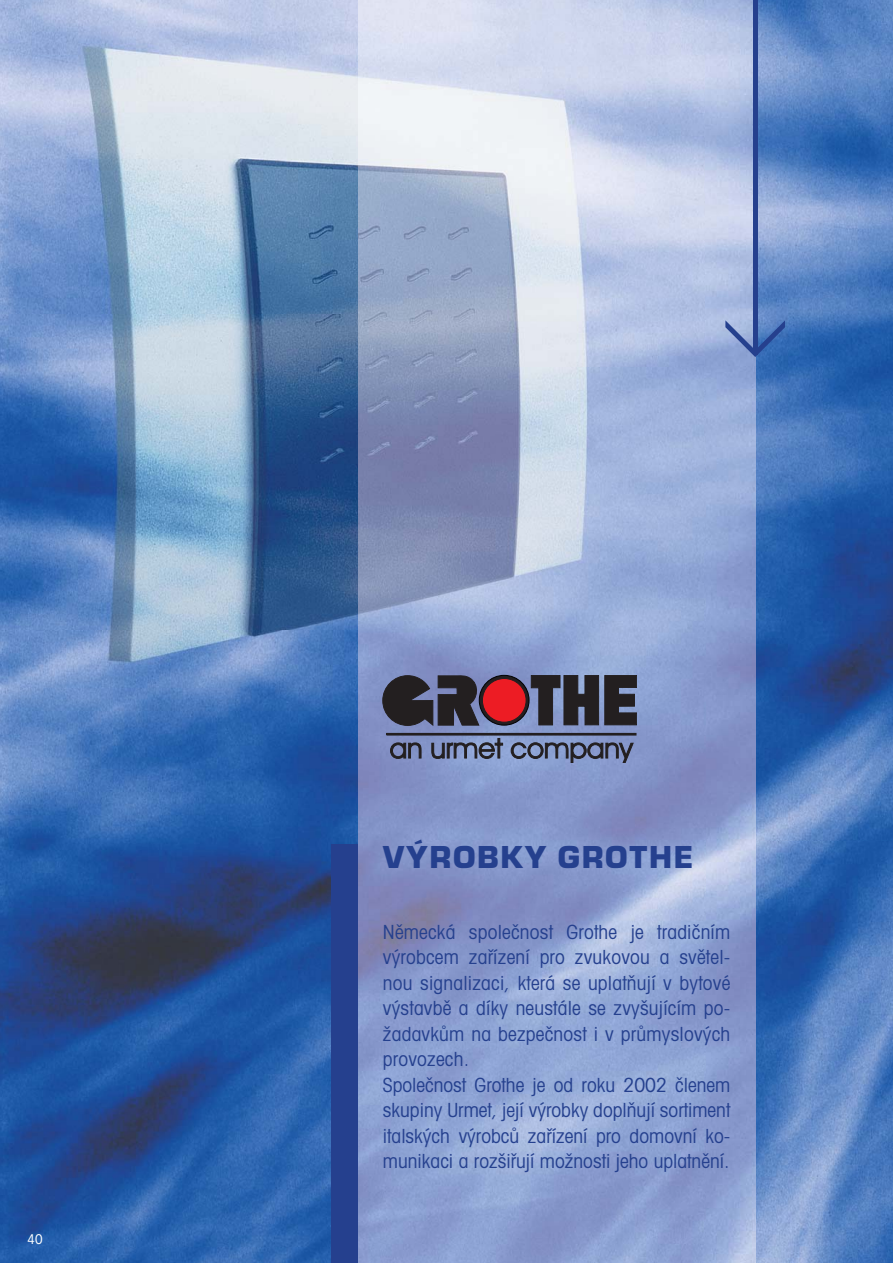
<style>
.page{position:relative;width:893px;height:1263px;background:#fff}
.page>*{position:absolute;margin:0;border:0;box-sizing:border-box;transform-origin:0 0}
.t1{font:900 33px "Eurostile TCE";letter-spacing:.05em;color:#25408e}
.t2{font:condensed 19.5px/25.5px "Avant Garde CE";letter-spacing:.01em;color:#25408e}
.t3{font:condensed 13.5px "Avant Garde CE";color:#fff}
</style>
<div class="page">
<img style="left:0;top:0;width:358px;height:1263px">
<img style="left:755px;top:0;width:138px;height:1263px">
<svg style="left:358px;top:0;width:397px;height:1263px;background:#9eadd4"></svg>
<hr style="left:753px;top:0;width:4px;height:355px;background:#25408e">
<svg style="left:725px;top:320px;width:60px;height:37px;background:#5d7ebb"></svg>
<div style="left:332px;top:845px;width:26px;height:418px;background:#25408e"></div>
<svg style="left:479px;top:675px;width:50px;height:50px"></svg>
<div style="left:479px;top:675px;width:50px;height:50px;border:1px solid #000101;border-radius:50%"></div>
<svg style="left:383px;top:675px;width:97px;height:50px;background:#3a3a48"></svg>
<div style="left:482px;top:678px;width:44px;height:44px;background:#ed1c24;border-radius:50%"></div>
<div style="left:482px;top:678px;width:44px;height:44px;border:1px solid #231f20;border-radius:50%"></div>
<svg style="left:531px;top:675px;width:68px;height:50px;background:#3f4150"></svg>
<svg style="left:605px;top:675px;width:32px;height:50px;background:#32323a"></svg>
<div style="left:387px;top:733px;width:249px;height:2px;border:1px solid #231f20"></div>
<svg style="left:390px;top:738px;width:243px;height:25px;background:#6b789c"></svg>
<p class="t3" style="left:27px;top:1234px;width:17px">40</p>
<h1 class="t1" style="left:383px;top:844px;width:312px">VÝROBKY GROTHE</h1>
<p class="t2" style="left:383px;top:921px;width:349px">Německá společnost Grothe je tradičním výrobcem zařízení pro zvukovou a světel&shy;nou signalizaci, která se uplatňují v bytové výstavbě a díky neustále se zvyšujícím po&shy;žadavkům na bezpečnost i v průmyslových provozech.<br>Společnost Grothe je od roku 2002 členem skupiny Urmet, její výrobky doplňují sortiment italských výrobců zařízení pro domovní ko&shy;munikaci a rozšiřují možnosti jeho uplatnění.</p>
</div>
